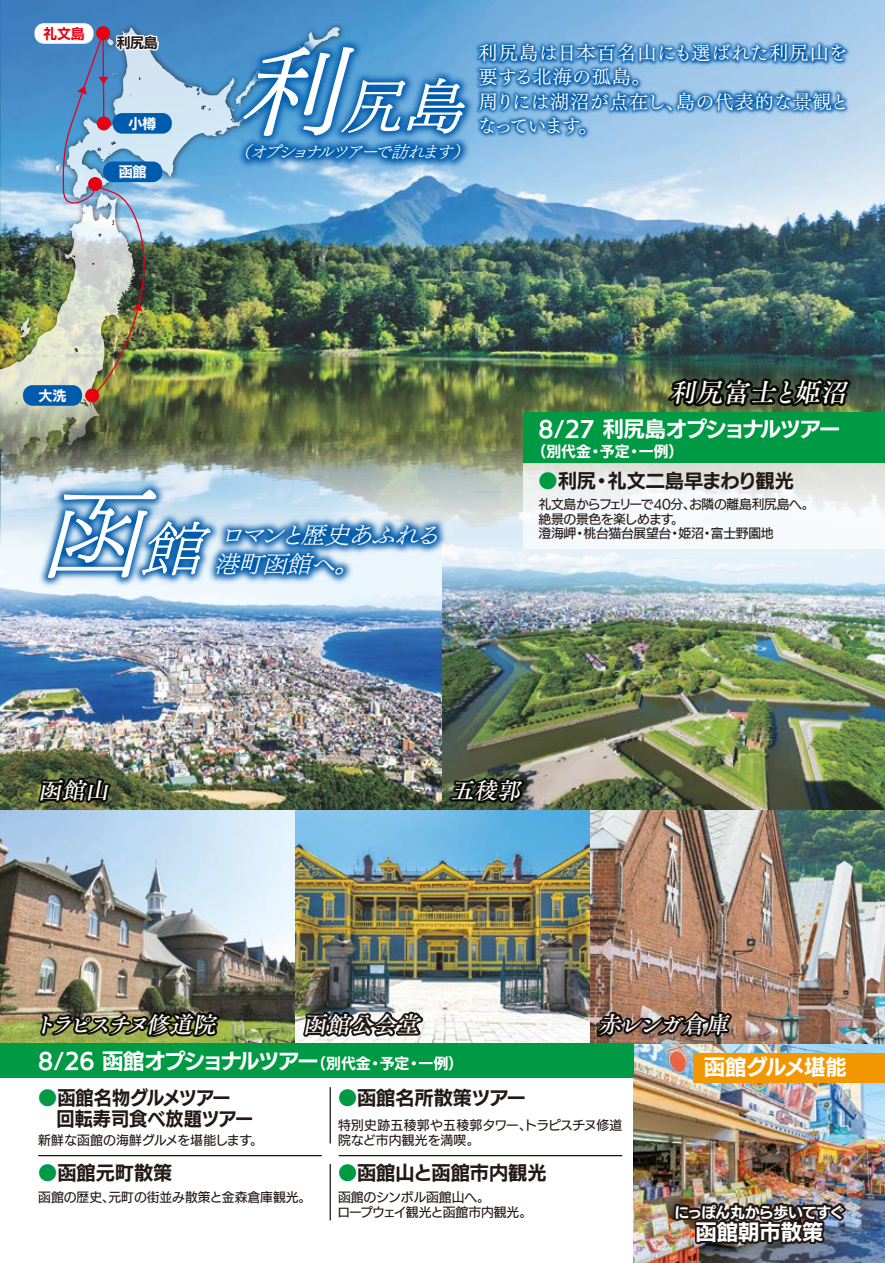
<style>
.page{position:relative;width:885px;height:1263px;background:#fff}
.page>*{position:absolute;margin:0;border:0;box-sizing:border-box;transform-origin:0 0}
.t1{font:italic 98.55px "UD Mincho Pr 6 N L";color:#fff;scale:1.04 1}
.t2{font:italic 59.1px "UD Mincho Pr 6 N M";color:#fff;scale:1.04 1}
.t3{font:italic 26.1px "Tsuku A Old Min Pr 6 D";color:#fff}
.t4{font:italic 23.85px/28.8px "UD Mincho Pr 6 N L";color:#fff;scale:1.04 1}
.t5{font:italic 23.1px "Tsuku A Old Min Pr 6 D";color:#fff}
.t6{font:21.3px "UD Kakugo Large Pr 6 N B";letter-spacing:-.06em;color:#fff}
.t7{font:21.3px "UD Kakugo Large Pr 6 N B";letter-spacing:-.02em;color:#fff}
.t8{font:19.2px/24px "UD Mincho Pr 6 N M";letter-spacing:.02em;color:#fff}
.t9{font:19.2px "UD Kakugo Large Pr 6 N B";color:#221815}
.t10{font:19.2px/21.3px "UD Kakugo Large Pr 6 N B";color:#221815;scale:.95 1}
.t11{font:italic 16.5px "UD Mincho Pr 6 N L";color:#fff;scale:1.04 1}
.t12{font:14.85px "UD Kakugo Large Pr 6 N B";letter-spacing:-.03em;color:#fff}
.t13{font:14.1px "UD Kakugo Large Pro B";color:#fff}
.t14{font:14.1px "UD Kakugo Large Pro B";color:#e60012}
.t15{font:14.1px "UD Kakugo Large Pro B";color:#221815}
.t16{font:12.75px/14.9px "UD Kakugo Large Pr 6 N M";letter-spacing:-.02em;color:#221815}
.t17{font:12.75px/14.9px "UD Kakugo Large Pr 6 N M";color:#221815}
.t18{font:12.75px/14.9px "UD Kakugo Large Pr 6 N M";letter-spacing:.02em;color:#221815}
.t19{font:12.75px "UD Kakugo Large Pr 6 N M";letter-spacing:.015em;color:#221815}
.s1{font-size:98.55px}
.s2{font-size:59.1px}
.s3{color:#094}
.s4{font-size:14.85px}
</style>
<div class="page">
<img style="left:634px;top:1044px;width:250px;height:219px">
<img style="left:0;top:0;width:884px;height:512px">
<img style="left:0;top:512px;width:884px;height:532px">
<svg style="left:446px;top:777px;width:80px;height:29px;background:#21261a"></svg>
<svg style="left:34px;top:777px;width:80px;height:28px;background:#272a17"></svg>
<img style="left:34px;top:1011px;width:188px;height:33px">
<svg style="left:298px;top:1011px;width:128px;height:28px"></svg>
<img style="left:593px;top:1011px;width:141px;height:34px">
<img style="left:0;top:427px;width:502px;height:236px">
<div style="left:0;top:1044px;width:634px;height:34px;background:#094"></div>
<img style="left:170px;top:0;width:374px;height:223px">
<img style="left:422px;top:0;width:437px;height:196px">
<div style="left:523px;top:413px;width:361px;height:51px;background:#094"></div>
<div style="left:523px;top:464px;width:361px;height:85px;background:linear-gradient(to bottom,#e2e4df,#fcffff)"></div>
<svg style="left:664px;top:376px;width:189px;height:37px;background:#293520"></svg>
<img style="left:859px;top:0;width:25px;height:224px">
<hr style="left:38px;top:1155px;width:284px;height:1px;background:#221815">
<hr style="left:339px;top:1155px;width:283px;height:1px;background:#221815">
<hr style="left:329px;top:1087px;width:2px;height:56px;background:#221815">
<hr style="left:329px;top:1164px;width:2px;height:56px;background:#221815">
<div style="left:693px;top:1053px;width:191px;height:29px;background:#f39700"></div>
<img style="left:671px;top:1199px;width:178px;height:62px">
<div style="left:35px;top:23px;width:58px;height:21px;background:#fff;border-radius:9px"></div>
<img style="left:0;top:27px;width:340px;height:464px">
<p class="t14" style="left:43px;top:22px;width:43px">礼文島</p>
<p class="t15" style="left:116px;top:31px;width:43px">利尻島</p>
<p class="t13" style="left:128px;top:112px;width:29px">小樽</p>
<p class="t13" style="left:119px;top:160px;width:29px">函館</p>
<p class="t13" style="left:39px;top:384px;width:29px">大洗</p>
<h2 class="t2" style="left:238px;top:55px;width:242px"><span class="s1">利</span>尻島</h2>
<h3 class="t8" style="left:477px;top:40px;width:373px">利尻島は日本百名山にも選ばれた利尻山を要する北海の孤島。<br>周りには湖沼が点在し、島の代表的な景観となっています。</h3>
<p class="t11" style="left:234px;top:137px;width:234px">（オプショナルツアーで訪れます）</p>
<h3 class="t3" style="left:669px;top:369px;width:187px">利尻富士と姫沼</h3>
<h1 class="t1" style="left:38px;top:448px;width:183px">函<span class="s2">館</span></h1>
<h3 class="t4" style="left:213px;top:519px;width:229px">ロマンと歴史あふれる港町函館へ。</h3>
<h3 class="t6" style="left:538px;top:417px;width:303px">8/27 利尻島オプショナルツアー</h3>
<p class="t12" style="left:531px;top:443px;width:153px">（別代金・予定・一例）</p>
<h3 class="t9" style="left:538px;top:470px;width:257px"><span class="s3">●</span>利尻・礼文二島早まわり観光</h3>
<p class="t16" style="left:538px;top:497px;width:277px">礼文島からフェリーで40分、お隣の離島利尻島へ。絶景の景色を楽しめます。<br>澄海岬・桃台猫台展望台・姫沼・富士野園地</p>
<h3 class="t5" style="left:38px;top:770px;width:79px">函館山</h3>
<h3 class="t5" style="left:450px;top:770px;width:79px">五稜郭</h3>
<h3 class="t5" style="left:33px;top:1004px;width:191px">トラピスチヌ修道院</h3>
<h3 class="t5" style="left:303px;top:1004px;width:125px">函館公会堂</h3>
<h3 class="t5" style="left:598px;top:1004px;width:139px">赤レンガ倉庫</h3>
<h3 class="t6" style="left:38px;top:1049px;width:426px">8/26 函館オプショナルツアー<span class="s4">（別代金・予定・一例）</span></h3>
<h3 class="t10" style="left:38px;top:1087px;width:228px"><span class="s3">●</span>函館名物グルメツアー　回転寿司食べ放題ツアー</h3>
<p class="t19" style="left:38px;top:1133px;width:226px">新鮮な函館の海鮮グルメを堪能します。</p>
<h3 class="t9" style="left:338px;top:1086px;width:189px"><span class="s3">●</span>函館名所散策ツアー</h3>
<p class="t18" style="left:338px;top:1118px;width:286px">特別史跡五稜郭や五稜郭タワー、トラピスチヌ修道院など市内観光を満喫。</p>
<h3 class="t9" style="left:38px;top:1162px;width:135px"><span class="s3">●</span>函館元町散策</h3>
<p class="t17" style="left:38px;top:1190px;width:274px">函館の歴史、元町の街並み散策と金森倉庫観光。</p>
<h3 class="t9" style="left:338px;top:1162px;width:210px"><span class="s3">●</span>函館山と函館市内観光</h3>
<p class="t17" style="left:337px;top:1190px;width:196px">函館のシンボル函館山へ。<br>ロープウェイ観光と函館市内観光。</p>
<h3 class="t7" style="left:703px;top:1056px;width:144px">函館グルメ堪能</h3>
<p class="t12" style="left:674px;top:1204px;width:171px">にっぽん丸から歩いてすぐ</p>
<h3 class="t6" style="left:695px;top:1220px;width:129px">函館朝市散策</h3>
</div>
